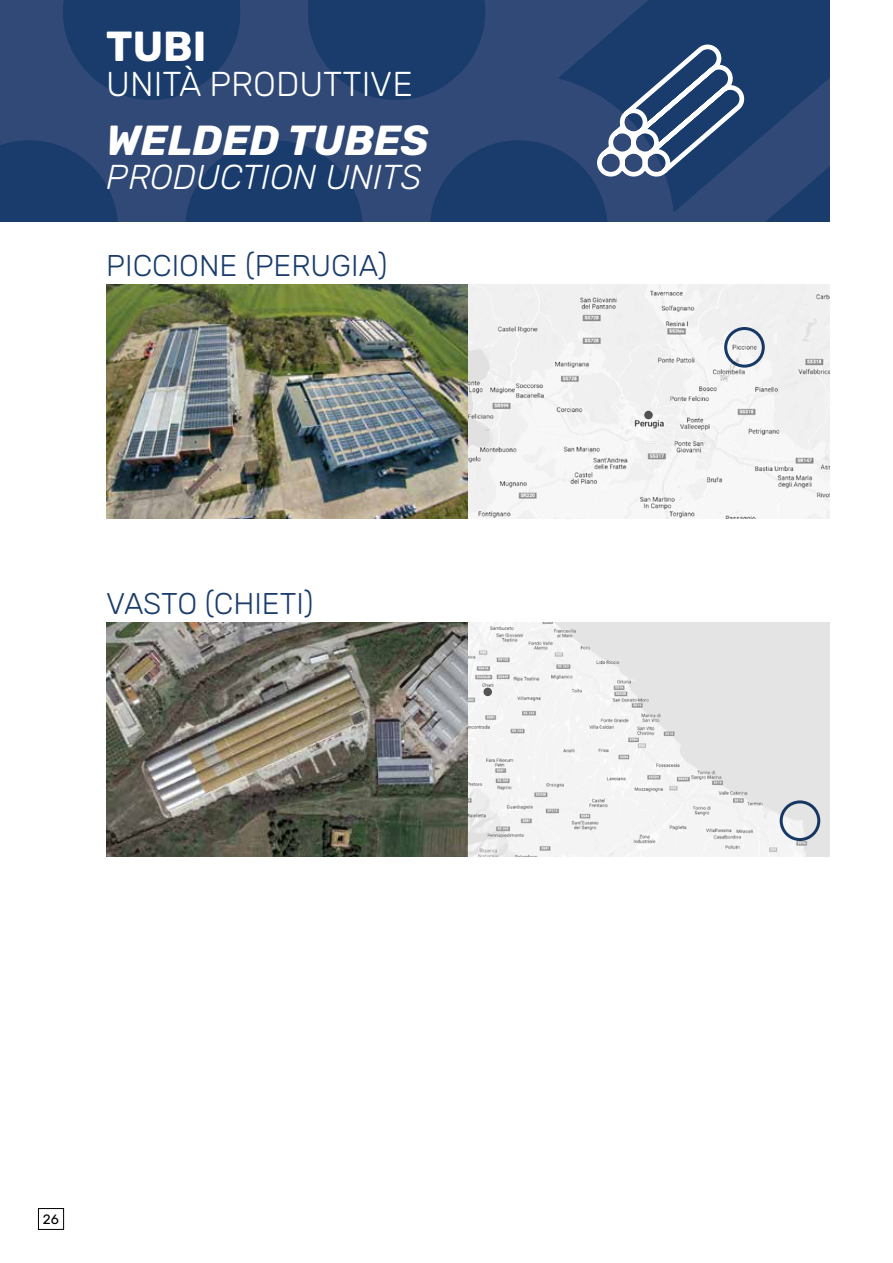
<style>
.page{position:relative;width:893px;height:1263px;background:#fff}
.page>*{position:absolute;margin:0;border:0;box-sizing:border-box;transform-origin:0 0}
.t1{font:italic 700 42px "Rubik";color:#fff}
.t2{font:700 42px "Rubik";color:#fff}
.t3{font:300 34.5px "Rubik";color:#fff}
.t4{font:italic 300 34.5px "Rubik";color:#fff}
.t5{font:300 30px "Rubik";color:#193c6c}
.t6{font:13.5px "Rubik";color:#000}
</style>
<div class="page">
<div style="left:38px;top:1208px;width:26px;height:21px;border:1px solid #000"></div>
<img style="left:106px;top:622px;width:723px;height:234px">
<svg style="left:0;top:0;width:829px;height:221px;background:#254271"></svg>
<div style="left:780px;top:800px;width:40px;height:41px;border:3px solid #193c6c;border-radius:50%"></div>
<img style="left:468px;top:284px;width:361px;height:234px">
<div style="left:724px;top:327px;width:41px;height:41px;border:3px solid #193c6c;border-radius:50%"></div>
<div style="left:644px;top:411px;width:9px;height:8px;background:#575756;border-radius:50%"></div>
<div style="left:483px;top:688px;width:9px;height:8px;background:#575756;border-radius:50%"></div>
<svg style="left:595px;top:42px;width:151px;height:137px"></svg>
<img style="left:106px;top:284px;width:362px;height:234px">
<h1 class="t2" style="left:106px;top:23px;width:102px">TUBI</h1>
<p class="t3" style="left:106px;top:65px;width:308px">UNITÀ PRODUTTIVE</p>
<h1 class="t1" style="left:106px;top:117px;width:324px">WELDED TUBES</h1>
<p class="t4" style="left:106px;top:158px;width:317px">PRODUCTION UNITS</p>
<p class="t5" style="left:106px;top:249px;width:283px">PICCIONE (PERUGIA)</p>
<p class="t5" style="left:106px;top:586px;width:209px">VASTO (CHIETI)</p>
<p class="t6" style="left:43px;top:1211px;width:18px">26</p>
</div>
